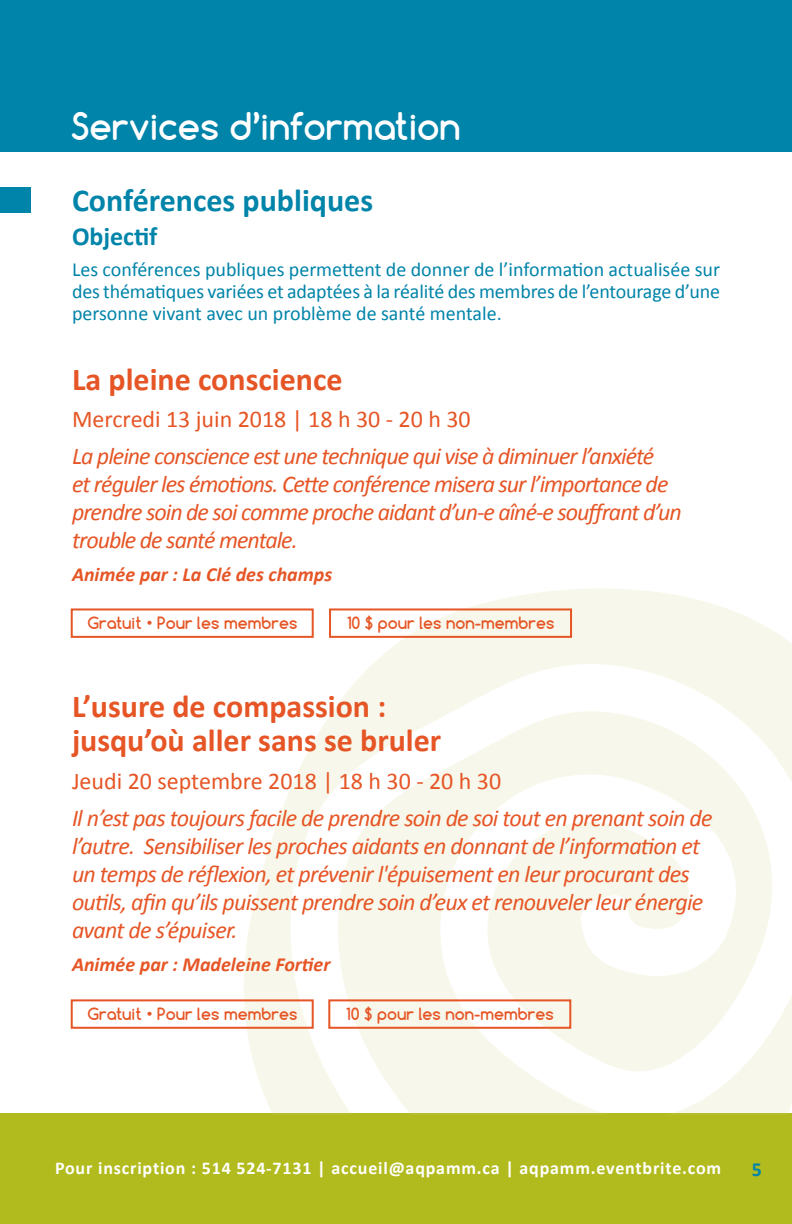
<style>
.page{position:relative;width:792px;height:1224px;background:#fff}
.page>*{position:absolute;margin:0;border:0;box-sizing:border-box;transform-origin:0 0}
.t1{font:700 36px "Comfortaa";color:#fff}
.t2{font:700 32px/34px "Calibri";color:#e65525}
.t3{font:700 32px "Calibri";color:#0084a9}
.t4{font:700 26px "Calibri";color:#0084a9}
.t5{font:italic 24px/28px "Calibri";letter-spacing:-.03em;color:#e65525}
.t6{font:24px "Calibri";color:#e65525}
.t7{font:20px/22px "Calibri";color:#0084a9;text-align:justify}
.t8{font:italic 700 20px "Calibri";color:#e65525}
.t9{font:700 20px "Calibri";color:#0084a9}
.t10{font:700 18px "Calibri";letter-spacing:.045em;color:#fff}
.t11{font:700 16px "Comfortaa";color:#e65525}
</style>
<div class="page">
<div style="left:0;top:1113px;width:792px;height:111px;background:#b2bb1e"></div>
<svg style="left:244px;top:588px;width:548px;height:527px;fill:#f7f8eb"></svg>
<div style="left:0;top:0;width:792px;height:151px;background:#0084a9"></div>
<div style="left:0;top:187px;width:30px;height:25px;background:#0084a9"></div>
<div style="left:71px;top:608px;width:243px;height:30px;border:2px solid #e65525"></div>
<div style="left:329px;top:608px;width:243px;height:30px;border:2px solid #e65525"></div>
<div style="left:71px;top:999px;width:243px;height:30px;border:2px solid #e65525"></div>
<div style="left:328px;top:999px;width:243px;height:30px;border:2px solid #e65525"></div>
<h1 class="t1" style="left:71px;top:103px;width:392px">Services d’information</h1>
<h2 class="t3" style="left:72px;top:179px;width:303px">Conférences publiques</h2>
<p class="t4" style="left:72px;top:219px;width:87px">Objectif</p>
<p class="t7" style="left:72px;top:258px;width:650px">Les conférences publiques permettent de donner de l’information actualisée sur des thématiques variées et adaptées à la réalité des membres de l’entourage d’une personne vivant avec un problème de santé mentale.</p>
<h2 class="t2" style="left:72px;top:362px;width:272px">La pleine conscience</h2>
<p class="t6" style="left:72px;top:404px;width:400px">Mercredi 13 juin 2018 | 18 h 30 - 20 h 30</p>
<p class="t5" style="left:72px;top:442px;width:611px">La pleine conscience est une technique qui vise à diminuer l’anxiété<br>et réguler les émotions. Cette conférence misera sur l’importance de prendre soin de soi comme proche aidant d’un-e aîné-e souffrant d’un trouble de santé mentale.</p>
<p class="t8" style="left:72px;top:562px;width:262px">Animée par : La Clé des champs</p>
<p class="t11" style="left:88px;top:613px;width:211px">Gratuit • Pour les membres</p>
<p class="t11" style="left:347px;top:613px;width:209px">10 $ pour les non-membres</p>
<h2 class="t2" style="left:72px;top:690px;width:371px">L’usure de compassion : jusqu’où aller sans se bruler</h2>
<p class="t6" style="left:72px;top:766px;width:431px">Jeudi 20 septembre 2018 | 18 h 30 - 20 h 30</p>
<p class="t5" style="left:72px;top:803px;width:642px">Il n’est pas toujours facile de prendre soin de soi tout en prenant soin de l’autre. Sensibiliser les proches aidants en donnant de l’information et un temps de réflexion, et prévenir l'épuisement en leur procurant des outils, afin qu’ils puissent prendre soin d’eux et renouveler leur énergie avant de s’épuiser.</p>
<p class="t8" style="left:72px;top:952px;width:260px">Animée par : Madeleine Fortier</p>
<p class="t11" style="left:88px;top:1004px;width:211px">Gratuit • Pour les membres</p>
<p class="t11" style="left:346px;top:1004px;width:209px">10 $ pour les non-membres</p>
<p class="t10" style="left:55px;top:1157px;width:668px">Pour inscription : 514 524-7131 | accueil@aqpamm.ca | aqpamm.eventbrite.com</p>
<p class="t9" style="left:752px;top:1157px;width:12px">5</p>
</div>
